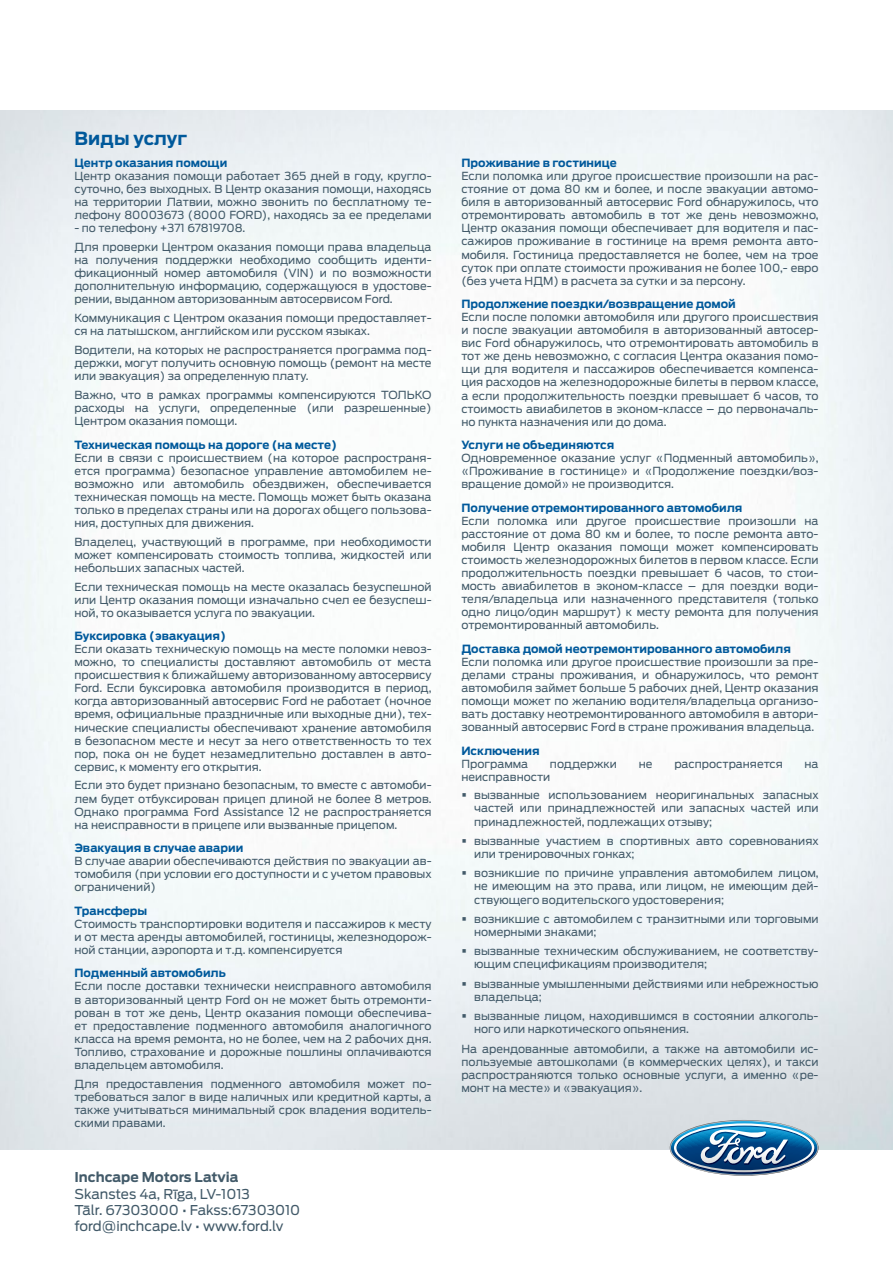
<style>
.page{position:relative;width:893px;height:1263px;background:#fff}
.page>*{position:absolute;margin:0;border:0;box-sizing:border-box;transform-origin:0 0}
.t1{font:700 18px "Ford Antenna";color:#00599b}
.t2{font:13.5px/16.2px "Ford Antenna";color:#425a69}
.t3{font:700 13.5px "Ford Antenna";color:#425a69}
.t4{font:700 11.25px "Ford Antenna";color:#00599b}
.t5{font:11.1px/13px "Ford Antenna";color:#425a69;text-align:justify}
.s1{font-weight:900;font-size:13.5px}
</style>
<div class="page">
<svg style="left:670px;top:1120px;width:148px;height:56px"></svg>
<h1 class="t1" style="left:74px;top:122px;width:114px">Виды услуг</h1>
<p class="t4" style="left:74px;top:153px;width:154px">Центр оказания помощи</p>
<p class="t5" style="left:74px;top:168px;width:359px">Центр оказания помощи работает 365 дней в году, кругло&shy;суточно, без выходных. В Центр оказания помощи, находясь на территории Латвии, можно звонить по бесплатному те&shy;лефону 80003673 (8000 FORD), находясь за ее пределами</p>
<p class="t5" style="left:74px;top:218px;width:359px;line-height:18.8px">- по телефону +371 67819708.<br>Для проверки Центром оказания помощи права владельца</p>
<p class="t5" style="left:74px;top:252px;width:359px">на получения поддержки необходимо сообщить иденти&shy;фикационный номер автомобиля (VIN) и по возможности дополнительную информацию, содержащуюся в удостове&shy;рении, выданном авторизованным автосервисом Ford.</p>
<p class="t5" style="left:74px;top:310px;width:359px">Коммуникация с Центром оказания помощи предоставляет&shy;ся на латышском, английском или русском языках.</p>
<p class="t5" style="left:74px;top:342px;width:359px">Водители, на которых не распространяется программа под&shy;держки, могут получить основную помощь (ремонт на месте или эвакуация) за определенную плату.</p>
<p class="t5" style="left:74px;top:387px;width:359px">Важно, что в рамках программы компенсируются ТОЛЬКО расходы на услуги, определенные (или разрешенные)<br>Центром оказания помощи.</p>
<p class="t4" style="left:74px;top:434px;width:264px">Техническая помощь на дороге (на месте)</p>
<p class="t5" style="left:74px;top:450px;width:359px">Если в связи с происшествием (на которое распространя&shy;ется программа) безопасное управление автомобилем не&shy;возможно или автомобиль обездвижен, обеспечивается техническая помощь на месте. Помощь может быть оказана только в пределах страны или на дорогах общего пользова&shy;ния, доступных для движения.</p>
<p class="t5" style="left:74px;top:534px;width:359px">Владелец, участвующий в программе, при необходимости может компенсировать стоимость топлива, жидкостей или небольших запасных частей.</p>
<p class="t5" style="left:74px;top:579px;width:359px">Если техническая помощь на месте оказалась безуспешной или Центр оказания помощи изначально счел ее безуспеш&shy;ной, то оказывается услуга по эвакуации.</p>
<p class="t4" style="left:74px;top:626px;width:153px">Буксировка (эвакуация)</p>
<p class="t5" style="left:74px;top:641px;width:359px">Если оказать техническую помощь на месте поломки невоз&shy;можно, то специалисты доставляют автомобиль от места происшествия к ближайшему авторизованному автосервису Ford. Если буксировка автомобиля производится в период, когда авторизованный автосервис Ford не работает (ночное время, официальные праздничные или выходные дни), тех&shy;нические специалисты обеспечивают хранение автомобиля в безопасном месте и несут за него ответственность то тех пор, пока он не будет незамедлительно доставлен в авто&shy;сервис, к моменту его открытия.</p>
<p class="t5" style="left:74px;top:778px;width:359px">Если это будет признано безопасным, то вместе с автомоби&shy;лем будет отбуксирован прицеп длиной не более 8 метров.<br>Однако программа Ford Assistance 12 не распространяется на неисправности в прицепе или вызванные прицепом.</p>
<p class="t4" style="left:74px;top:838px;width:170px">Эвакуация в случае аварии</p>
<p class="t5" style="left:74px;top:853px;width:359px">В случае аварии обеспечиваются действия по эвакуации ав&shy;томобиля (при условии его доступности и с учетом правовых ограничений)</p>
<p class="t4" style="left:74px;top:900px;width:74px">Трансферы</p>
<p class="t5" style="left:74px;top:916px;width:359px">Стоимость транспортировки водителя и пассажиров к месту и от места аренды автомобилей, гостиницы, железнодорож&shy;ной станции, аэропорта и т.д. компенсируется</p>
<p class="t4" style="left:74px;top:963px;width:153px">Подменный автомобиль</p>
<p class="t5" style="left:74px;top:979px;width:359px">Если после доставки технически неисправного автомобиля в авторизованный центр Ford он не может быть отремонти&shy;рован в тот же день, Центр оказания помощи обеспечива&shy;ет предоставление подменного автомобиля аналогичного класса на время ремонта, но не более, чем на 2 рабочих дня.<br>Топливо, страхование и дорожные пошлины оплачиваются владельцем автомобиля.</p>
<p class="t5" style="left:74px;top:1076px;width:359px">Для предоставления подменного автомобиля может по&shy;требоваться залог в виде наличных или кредитной карты, а также учитываться минимальный срок владения водитель&shy;скими правами.</p>
<p class="t3" style="left:74px;top:1165px;width:166px">Inchcape Motors Latvia</p>
<p class="t2" style="left:74px;top:1184px;width:227px">Skanstes 4a, Rīga, LV-1013<br>Tālr. 67303000 • Fakss:67303010 ford@inchcape.lv • www.ford.lv</p>
<p class="t4" style="left:461px;top:153px;width:157px">Проживание в гостинице</p>
<p class="t5" style="left:461px;top:168px;width:359px">Если поломка или другое происшествие произошли на рас&shy;стояние от дома 80 км и более, и после эвакуации автомо&shy;биля в авторизованный автосервис Ford обнаружилось, что отремонтировать автомобиль в тот же день невозможно, Центр оказания помощи обеспечивает для водителя и пас&shy;сажиров проживание в гостинице на время ремонта авто&shy;мобиля. Гостиница предоставляется не более, чем на трое суток при оплате стоимости проживания не более 100,- евро (без учета НДМ) в расчета за сутки и за персону.</p>
<p class="t4" style="left:461px;top:294px;width:276px">Продолжение поездки/возвращение домой</p>
<p class="t5" style="left:461px;top:309px;width:359px">Если после поломки автомобиля или другого происшествия и после эвакуации автомобиля в авторизованный автосер&shy;вис Ford обнаружилось, что отремонтировать автомобиль в тот же день невозможно, с согласия Центра оказания помо&shy;щи для водителя и пассажиров обеспечивается компенса&shy;ция расходов на железнодорожные билеты в первом классе, а если продолжительность поездки превышает 6 часов, то стоимость авиабилетов в эконом-классе – до первоначаль&shy;но пункта назначения или до дома.</p>
<p class="t4" style="left:461px;top:435px;width:154px">Услуги не объединяются</p>
<p class="t5" style="left:461px;top:450px;width:359px">Одновременное оказание услуг «Подменный автомобиль», «Проживание в гостинице» и «Продолжение поездки/воз&shy;вращение домой» не производится.</p>
<p class="t4" style="left:461px;top:497px;width:283px">Получение отремонтированного автомобиля</p>
<p class="t5" style="left:461px;top:513px;width:359px">Если поломка или другое происшествие произошли на расстояние от дома 80 км и более, то после ремонта авто&shy;мобиля Центр оказания помощи может компенсировать стоимость железнодорожных билетов в первом классе. Если продолжительность поездки превышает 6 часов, то стои&shy;мость авиабилетов в эконом-классе – для поездки води&shy;теля/владельца или назначенного представителя (только одно лицо/один маршрут) к месту ремонта для получения отремонтированный автомобиль.</p>
<p class="t4" style="left:461px;top:638px;width:331px">Доставка домой неотремонтированного автомобиля</p>
<p class="t5" style="left:461px;top:654px;width:359px">Если поломка или другое происшествие произошли за пре&shy;делами страны проживания, и обнаружилось, что ремонт автомобиля займет больше 5 рабочих дней, Центр оказания помощи может по желанию водителя/владельца организо&shy;вать доставку неотремонтированного автомобиля в автори&shy;зованный автосервис Ford в стране проживания владельца.</p>
<p class="t4" style="left:461px;top:740px;width:80px">Исключения</p>
<p class="t5" style="left:461px;top:756px;width:68px">Программа</p>
<p class="t5" style="left:550px;top:756px;width:69px">поддержки</p>
<p class="t5" style="left:639px;top:756px;width:15px">не</p>
<p class="t5" style="left:674px;top:756px;width:110px">распространяется</p>
<p class="t5" style="left:804px;top:756px;width:16px">на</p>
<p class="t5" style="left:461px;top:769px;width:90px">неисправности</p>
<p class="t5" style="left:474px;top:787px;width:346px;text-indent:-13px"><span class="s1">•</span> вызванные использованием неоригинальных запасных частей или принадлежностей или запасных частей или принадлежностей, подлежащих отзыву;</p>
<p class="t5" style="left:474px;top:833px;width:346px;text-indent:-13px"><span class="s1">•</span> вызванные участием в спортивных авто соревнованиях или тренировочных гонках;</p>
<p class="t5" style="left:474px;top:865px;width:346px;text-indent:-13px"><span class="s1">•</span> возникшие по причине управления автомобилем лицом, не имеющим на это права, или лицом, не имеющим дей&shy;ствующего водительского удостоверения;</p>
<p class="t5" style="left:474px;top:911px;width:346px;text-indent:-13px"><span class="s1">•</span> возникшие с автомобилем с транзитными или торговыми номерными знаками;</p>
<p class="t5" style="left:474px;top:943px;width:346px;text-indent:-13px"><span class="s1">•</span> вызванные техническим обслуживанием, не соответству&shy;ющим спецификациям производителя;</p>
<p class="t5" style="left:474px;top:976px;width:346px;text-indent:-13px"><span class="s1">•</span> вызванные умышленными действиями или небрежностью владельца;</p>
<p class="t5" style="left:474px;top:1008px;width:346px;text-indent:-13px"><span class="s1">•</span> вызванные лицом, находившимся в состоянии алкоголь&shy;ного или наркотического опьянения.</p>
<p class="t5" style="left:461px;top:1041px;width:359px">На арендованные автомобили, а также на автомобили ис&shy;пользуемые автошколами (в коммерческих целях), и такси распространяются только основные услуги, а именно «ре&shy;монт на месте» и «эвакуация».</p>
</div>
